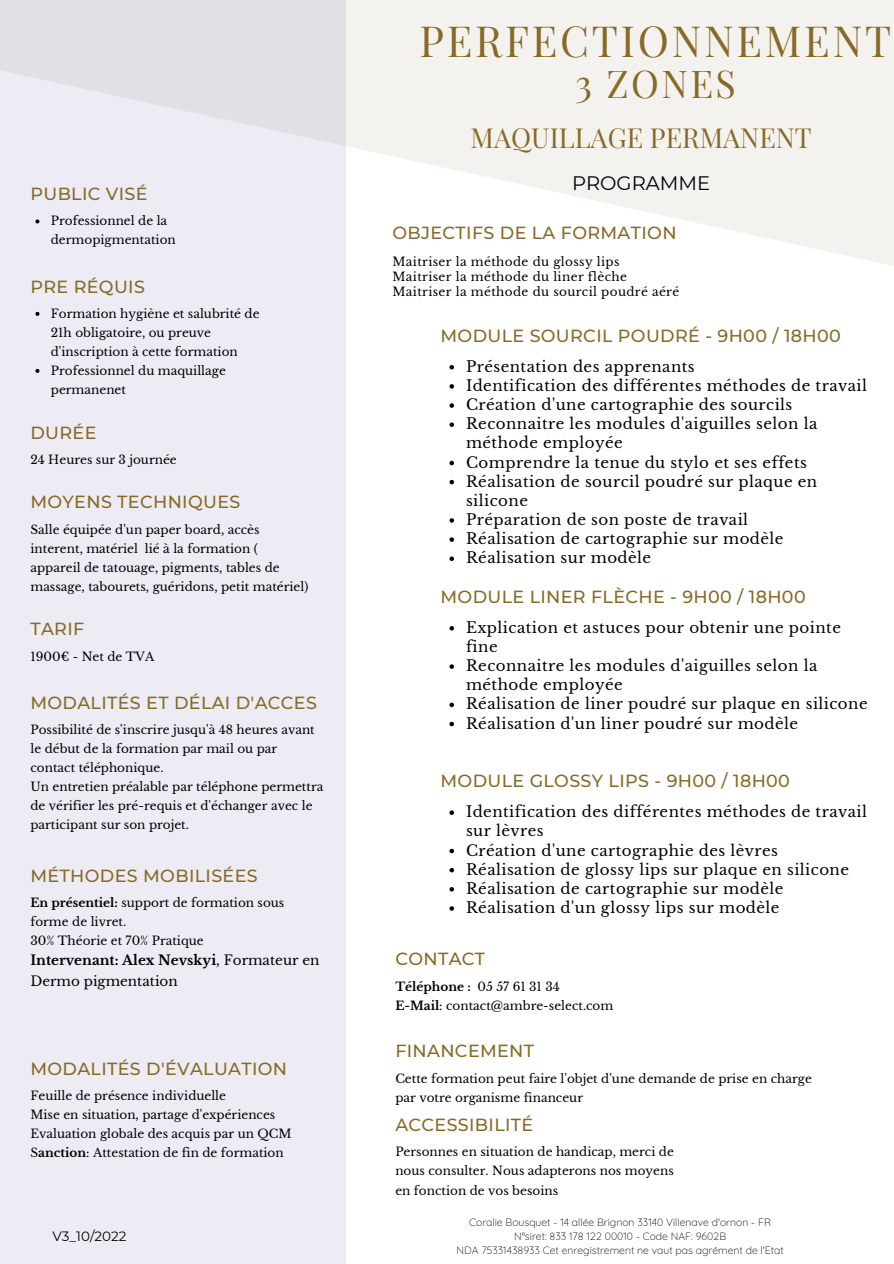
<style>
.page{position:relative;width:894px;height:1264px;background:#fff}
.page>*{position:absolute;margin:0;border:0;box-sizing:border-box;transform-origin:0 0}
.t1{font:42px "Playfair Display SC";letter-spacing:.065em;color:#886a27}
.t2{font:37.5px "Playfair Display SC";letter-spacing:.065em;color:#886a27}
.t3{font:27px "Playfair Display SC";color:#886a27}
.t4{font:19.5px "Montserrat";color:#000}
.t5{font:500 17.55px "Montserrat";letter-spacing:.02em;color:#886a27}
.t6{font:15px/19.2px "Libre Baskerville";letter-spacing:.03em;color:#000}
.t7{font:13.5px/21px "Libre Baskerville";color:#000}
.t8{font:13.5px "Montserrat";color:#000}
.t9{font:12px/19px "Libre Baskerville";color:#000}
.t10{font:12px/15px "Libre Baskerville";letter-spacing:.03em;color:#000}
.t11{font:300 10.5px/14px "Quicksand";color:#000;text-align:center}
.s1{font-weight:700}
</style>
<div class="page">
<svg style="left:345px;top:0;width:548px;height:284px;fill:#f4f2ef"></svg>
<div style="left:0;top:0;width:345px;height:1263px;background:linear-gradient(to right,#ecebf3,#ecebf2)"></div>
<svg style="left:35px;top:219px;width:4px;height:4px"></svg>
<svg style="left:35px;top:312px;width:4px;height:4px"></svg>
<svg style="left:35px;top:369px;width:4px;height:4px"></svg>
<svg style="left:449px;top:365px;width:5px;height:4px"></svg>
<svg style="left:449px;top:384px;width:5px;height:4px"></svg>
<svg style="left:449px;top:403px;width:5px;height:5px"></svg>
<svg style="left:449px;top:422px;width:5px;height:5px"></svg>
<svg style="left:449px;top:461px;width:5px;height:4px"></svg>
<svg style="left:449px;top:480px;width:5px;height:4px"></svg>
<svg style="left:449px;top:518px;width:5px;height:4px"></svg>
<svg style="left:449px;top:537px;width:5px;height:5px"></svg>
<svg style="left:449px;top:556px;width:5px;height:5px"></svg>
<svg style="left:449px;top:626px;width:5px;height:4px"></svg>
<svg style="left:449px;top:664px;width:5px;height:5px"></svg>
<svg style="left:449px;top:702px;width:5px;height:5px"></svg>
<svg style="left:449px;top:721px;width:5px;height:5px"></svg>
<svg style="left:449px;top:810px;width:5px;height:5px"></svg>
<svg style="left:449px;top:848px;width:5px;height:5px"></svg>
<svg style="left:449px;top:867px;width:5px;height:5px"></svg>
<svg style="left:449px;top:887px;width:5px;height:4px"></svg>
<svg style="left:449px;top:906px;width:5px;height:4px"></svg>
<h3 class="t5" style="left:30px;top:181px;width:119px">PUBLIC VISÉ</h3>
<p class="t9" style="left:51px;top:212px;width:126px">Professionnel de la dermopigmentation</p>
<h3 class="t5" style="left:30px;top:274px;width:116px">PRE RÉQUIS</h3>
<p class="t9" style="left:51px;top:304px;width:210px">Formation hygiène et salubrité de<br>21h obligatoire, ou preuve d'inscription à cette formation<br>Professionnel du maquillage permanenet</p>
<h3 class="t5" style="left:30px;top:420px;width:67px">DURÉE</h3>
<p class="t9" style="left:30px;top:450px;width:148px">24 Heures sur 3 journée</p>
<h3 class="t5" style="left:30px;top:490px;width:211px">MOYENS TECHNIQUES</h3>
<p class="t9" style="left:30px;top:520px;width:279px">Salle équipée d'un paper board, accès interent, matériel lié à la formation ( appareil de tatouage, pigments, tables de massage, tabourets, guéridons, petit matériel)</p>
<h3 class="t5" style="left:30px;top:616px;width:55px">TARIF</h3>
<p class="t9" style="left:30px;top:647px;width:125px">1900€ - Net de TVA</p>
<h3 class="t5" style="left:30px;top:690px;width:288px">MODALITÉS ET DÉLAI D'ACCES</h3>
<p class="t9" style="left:30px;top:720px;width:294px">Possibilité de s'inscrire jusqu'à 48 heures avant le début de la formation par mail ou par contact téléphonique.<br>Un entretien préalable par téléphone permettra de vérifier les pré-requis et d'échanger avec le participant sur son projet.</p>
<h3 class="t5" style="left:30px;top:863px;width:229px">MÉTHODES MOBILISÉES</h3>
<p class="t9" style="left:30px;top:893px;width:255px"><span class="s1">En présentiel:</span> support de formation sous forme de livret.<br>30% Théorie et 70% Pratique</p>
<p class="t7" style="left:30px;top:949px;width:290px"><span class="s1">Intervenant: Alex Nevskyi</span>, Formateur en<br>Dermo pigmentation</p>
<h3 class="t5" style="left:30px;top:1056px;width:258px">MODALITÉS D'ÉVALUATION</h3>
<p class="t9" style="left:30px;top:1086px;width:262px">Feuille de présence individuelle<br>Mise en situation, partage d'expériences Evaluation globale des acquis par un QCM S<span class="s1">anction</span>: Attestation de fin de formation</p>
<p class="t8" style="left:52px;top:1226px;width:76px">V3_10/2022</p>
<h1 class="t1" style="left:419px;top:8px;width:473px">PERFECTIONNEMENT</h1>
<h2 class="t2" style="left:575px;top:55px;width:162px">3 ZONES</h2>
<h3 class="t3" style="left:470px;top:116px;width:342px">MAQUILLAGE PERMANENT</h3>
<h3 class="t4" style="left:572px;top:170px;width:139px">PROGRAMME</h3>
<h3 class="t5" style="left:392px;top:220px;width:285px">OBJECTIFS DE LA FORMATION</h3>
<p class="t10" style="left:392px;top:254px;width:288px">Maitriser la méthode du glossy lips<br>Maitriser la méthode du liner flèche<br>Maitriser la méthode du sourcil poudré aéré</p>
<h3 class="t5" style="left:440px;top:323px;width:402px">MODULE SOURCIL POUDRÉ - 9H00 / 18H00</h3>
<p class="t6" style="left:466px;top:357px;width:402px">Présentation des apprenants<br>Identification des différentes méthodes de travail Création d'une cartographie des sourcils Reconnaitre les modules d'aiguilles selon la méthode employée<br>Comprendre la tenue du stylo et ses effets Réalisation de sourcil poudré sur plaque en silicone<br>Préparation de son poste de travail<br>Réalisation de cartographie sur modèle Réalisation sur modèle</p>
<h3 class="t5" style="left:440px;top:584px;width:366px">MODULE LINER FLÈCHE - 9H00 / 18H00</h3>
<p class="t6" style="left:466px;top:618px;width:403px">Explication et astuces pour obtenir une pointe fine<br>Reconnaitre les modules d'aiguilles selon la méthode employée<br>Réalisation de liner poudré sur plaque en silicone Réalisation d'un liner poudré sur modèle</p>
<h3 class="t5" style="left:440px;top:769px;width:351px">MODULE GLOSSY LIPS - 9H00 / 18H00</h3>
<p class="t6" style="left:466px;top:802px;width:402px">Identification des différentes méthodes de travail sur lèvres<br>Création d'une cartographie des lèvres Réalisation de glossy lips sur plaque en silicone Réalisation de cartographie sur modèle Réalisation d'un glossy lips sur modèle</p>
<h3 class="t5" style="left:395px;top:946px;width:91px">CONTACT</h3>
<p class="t9" style="left:395px;top:976px;width:219px"><span class="s1">Téléphone :</span> 05 57 61 31 34<br><span class="s1">E-Mail</span>: contact@ambre-select.com</p>
<h3 class="t5" style="left:395px;top:1038px;width:140px">FINANCEMENT</h3>
<p class="t9" style="left:395px;top:1068px;width:418px">Cette formation peut faire l'objet d'une demande de prise en charge par votre organisme financeur</p>
<h3 class="t5" style="left:395px;top:1112px;width:139px">ACCESSIBILITÉ</h3>
<p class="t9" style="left:395px;top:1142px;width:280px;text-align:justify">Personnes en situation de handicap, merci de nous consulter. Nous adapterons nos moyens en fonction de vos besoins</p>
<p class="t11" style="left:456px;top:1213px;width:328px">Coralie Bousquet - 14 allée Brignon 33140 Villenave d'ornon - FR<br>N°siret: 833 178 122 00010 - Code NAF: 9602B<br>NDA 75331438933 Cet enregistrement ne vaut pas agrément de l'Etat</p>
</div>
